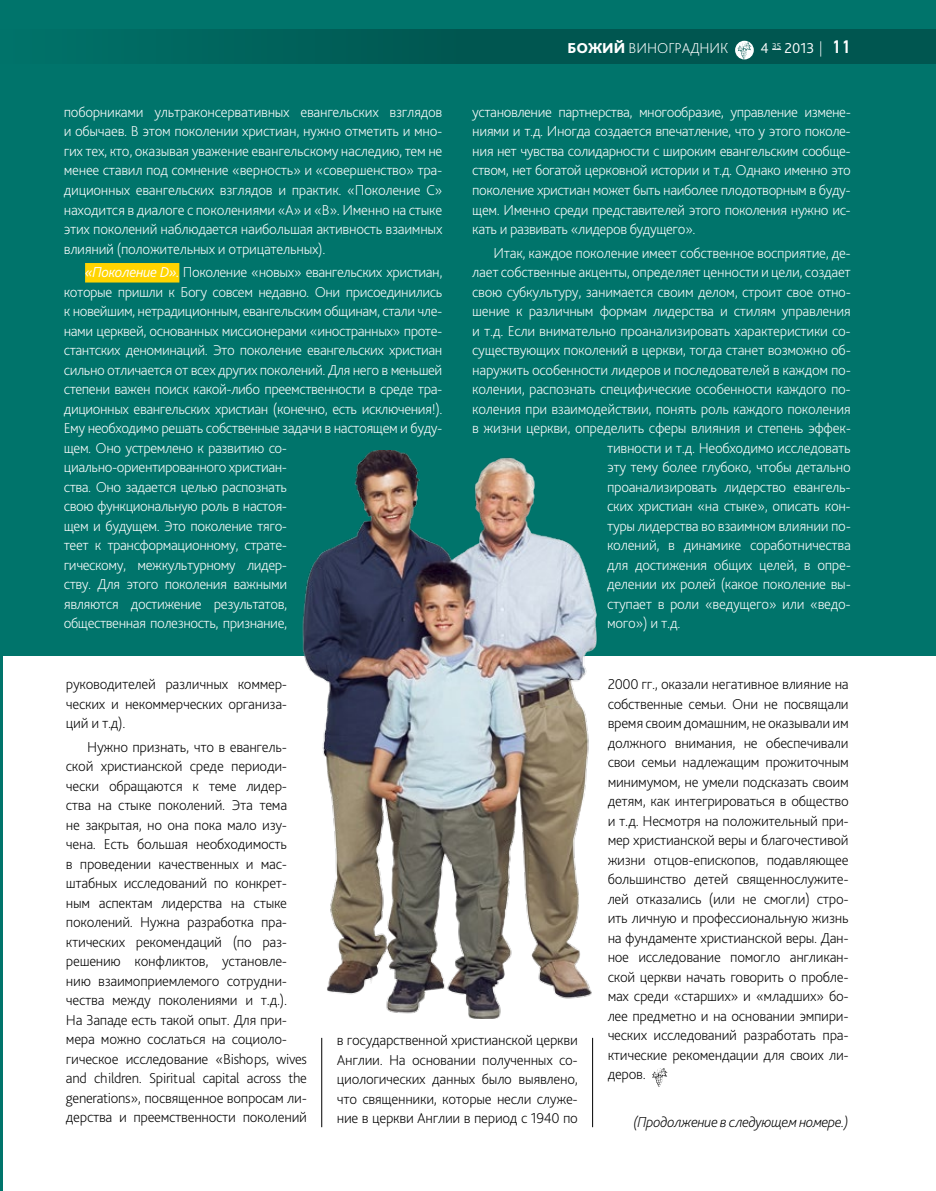
<style>
.page{position:relative;width:936px;height:1191px;background:#fff}
.page>*{position:absolute;margin:0;border:0;box-sizing:border-box;transform-origin:0 0}
.t1{font:200 15px/19.5px "Bliss Pro";letter-spacing:-.02em;color:#fff;text-align:justify}
.t2{font:200 15px/19.5px "Bliss Pro";letter-spacing:-.02em;color:#000;text-align:justify}
.t3{font:italic 200 15px "Bliss Pro";letter-spacing:-.03em;color:#000}
.t4{font:200 15px "Bliss Pro";color:#fff}
.t5{font:300 15px "Bliss Pro";color:#fff}
.s1{font-weight:300;font-style:italic}
.s2{font-weight:800}
.s3{font-weight:200}
.s4{font-family:"PF Din Text Pro";font-weight:500;font-size:18px}
</style>
<div class="page">
<hr style="left:592px;top:1037px;width:1px;height:90px;background:#000">
<hr style="left:321px;top:1037px;width:1px;height:90px;background:#000">
<svg style="left:652px;top:1068px;width:15px;height:18px"></svg>
<hr style="left:0;top:551px;width:3px;height:640px;background:#00746b">
<div style="left:0;top:0;width:935px;height:655px;background:#00746b"></div>
<div style="left:85px;top:263px;width:94px;height:19px;background:#ffd400"></div>
<img style="left:287px;top:451px;width:320px;height:568px">
<div style="left:0;top:30px;width:935px;height:34px;background:linear-gradient(to right,#006c64,#004f4a)"></div>
<svg style="left:735px;top:41px;width:18px;height:18px"></svg>
<p class="t1" style="left:64px;top:102px;width:380px">поборниками ультраконсервативных евангельских взглядов и обычаев. В этом поколении христиан, нужно отметить и мно&shy;гих тех, кто, оказывая уважение евангельскому наследию, тем не менее ставил под сомнение «верность» и «совершенство» тра&shy;диционных евангельских взглядов и практик. «Поколение С» находится в диалоге с поколениями «А» и «B». И менно на стыке этих поколений наблюдается наибольшая активность взаимных влияний (положительных и отрицательных).</p>
<p class="t1" style="left:64px;top:262px;width:380px;text-align:left;text-indent:21px"><span class="s1">«Поколение D».</span> П околение «новых» евангельских христиан, которые пришли к Богу совсем недавно. Они присоединились к новейшим, нетрадиционным, евангельским общинам, стали чле&shy;нами церквей, основанных миссионерами «иностранных» проте&shy;стантских деноминаций. Это поколение евангельских христиан сильно отличается от всех других поколений. Для него в меньшей степени важен поиск какой-либо преемственности в среде тра&shy;диционных евангельских христиан (конечно, есть исключения!).<br>Е му необходимо решать собственные задачи в настоящем и буду&shy;щем. Оно устремлено к развитию со&shy;циально-ориентированного христиан-<br>ства. Оно задается целью распознать<br>свою функциональную роль в настоя-<br>щем и будущем. Это поколение тяго-<br>теет к трансформационному, страте-<br>гическому, межкультурному лидер-<br>ству. Для этого поколения важными<br>являются достижение результатов,<br>общественная полезность, признание,</p>
<p class="t4" style="left:567px;top:39px;width:162px"><span class="s2">Божий</span> виноградник</p>
<p class="t5" style="left:760px;top:39px;width:92px">4 <sup>35</sup> 2013 <span class="s3">|</span> <span class="s4">11</span></p>
<p class="t1" style="left:472px;top:102px;width:380px">установление партнерства, многообразие, управление измене&shy;ниями и т.д. И ногда создается впечатление, что у этого поколе&shy;ния нет чувства солидарности с широким евангельским сообще&shy;ством, нет богатой церковной истории и т.д. Однако именно это поколение христиан может быть наиболее плодотворным в буду&shy;щем. И менно среди представителей этого поколения нужно ис&shy;кать и развивать «лидеров будущего».</p>
<p class="t1" style="left:493px;top:243px;width:359px">Итак, каждое поколение имеет собственное восприятие, де-</p>
<p class="t1" style="left:472px;top:262px;width:380px">лает собственные акценты, определяет ценности и цели, создает</p>
<p class="t1" style="left:472px;top:282px;width:380px">свою субкультуру, занимается своим делом, строит свое отно-</p>
<p class="t1" style="left:472px;top:301px;width:380px">шение к различным формам лидерства и стилям управления</p>
<p class="t1" style="left:472px;top:321px;width:380px">и т.д. Если внимательно проанализировать характеристики со-</p>
<p class="t1" style="left:472px;top:340px;width:380px">существующих поколений в церкви, тогда станет возможно об-</p>
<p class="t1" style="left:472px;top:360px;width:380px">наружить особенности лидеров и последователей в каждом по-</p>
<p class="t1" style="left:472px;top:379px;width:380px">колении, распознать специфические особенности каждого по-</p>
<p class="t1" style="left:472px;top:399px;width:380px">коления при взаимодействии, понять роль каждого поколения</p>
<p class="t1" style="left:472px;top:418px;width:380px">в жизни церкви, определить сферы влияния и степень эффек-</p>
<p class="t1" style="left:607px;top:438px;width:245px">тивности и т.д. Н еобходимо исследовать</p>
<p class="t1" style="left:607px;top:457px;width:245px">эту тему более глубоко, чтобы детально</p>
<p class="t1" style="left:607px;top:477px;width:245px">проанализировать лидерство евангель-</p>
<p class="t1" style="left:607px;top:496px;width:245px">ских христиан «на стыке», описать кон-</p>
<p class="t1" style="left:607px;top:516px;width:245px">туры лидерства во взаимном влиянии по-</p>
<p class="t1" style="left:607px;top:535px;width:245px">колений, в динамике соработничества</p>
<p class="t1" style="left:607px;top:555px;width:245px">для достижения общих целей, в опре-</p>
<p class="t1" style="left:607px;top:574px;width:245px">делении их ролей (какое поколение вы-</p>
<p class="t1" style="left:607px;top:594px;width:245px">ступает в роли «ведущего» или «ведо-</p>
<p class="t1" style="left:607px;top:613px;width:75px">мого») и т.д.</p>
<p class="t2" style="left:66px;top:674px;width:223px">руководителей различных коммер&shy;ческих и некоммерческих организа&shy;ций и т.д).</p>
<p class="t2" style="left:66px;top:736px;width:242px;text-align:left;text-indent:21px">Нужно признать, что в евангель&shy;ской христианской среде периоди&shy;чески обращаются к теме лидер&shy;ства на стыке поколений. Эта тема<br>не закрытая, но она пока мало изу&shy;чена. Есть большая необходимость<br>в проведении качественных и мас&shy;штабных исследований по конкрет&shy;ным аспектам лидерства на стыке поколений. Нужна разработка пра&shy;ктических рекомендаций (по раз&shy;решению конфликтов, установле&shy;нию взаимоприемлемого сотрудни&shy;чества между поколениями и т.д.).<br>На Западе есть такой опыт. Для при&shy;мера можно сослаться на социоло&shy;гическое исследование «Bishops, wives and children. Spiritual capital across the generations», посвященное вопросам ли&shy;дерства и преемственности поколений</p>
<p class="t2" style="left:337px;top:1030px;width:242px">в государственной христианской церкви Англии. На основании полученных со&shy;циологических данных было выявлено, что священники, которые несли служе&shy;ние в церкви Англии в период с 1940 по</p>
<p class="t2" style="left:607px;top:674px;width:242px">2000 гг., оказали негативное влияние на собственные семьи. Они не посвящали время своим домашним, не оказывали им должного внимания, не обеспечивали свои семьи надлежащим прожиточным минимумом, не умели подсказать своим детям, как интегрироваться в общество и т.д. Н есмотря на положительный при&shy;мер христианской веры и благочестивой жизни отцов-епископов, подавляющее большинство детей священнослужите&shy;лей отказались (или не смогли) стро&shy;ить личную и профессиональную жизнь на фундаменте христианской веры. Дан&shy;ное исследование помогло англикан&shy;ской церкви начать говорить о пробле&shy;мах среди «старших» и «младших» бо&shy;лее предметно и на основании эмпири&shy;ческих исследований разработать пра&shy;ктические рекомендации для своих ли&shy;деров.</p>
<p class="t3" style="left:633px;top:1112px;width:217px">(Продолжение в следующем номере.)</p>
</div>
